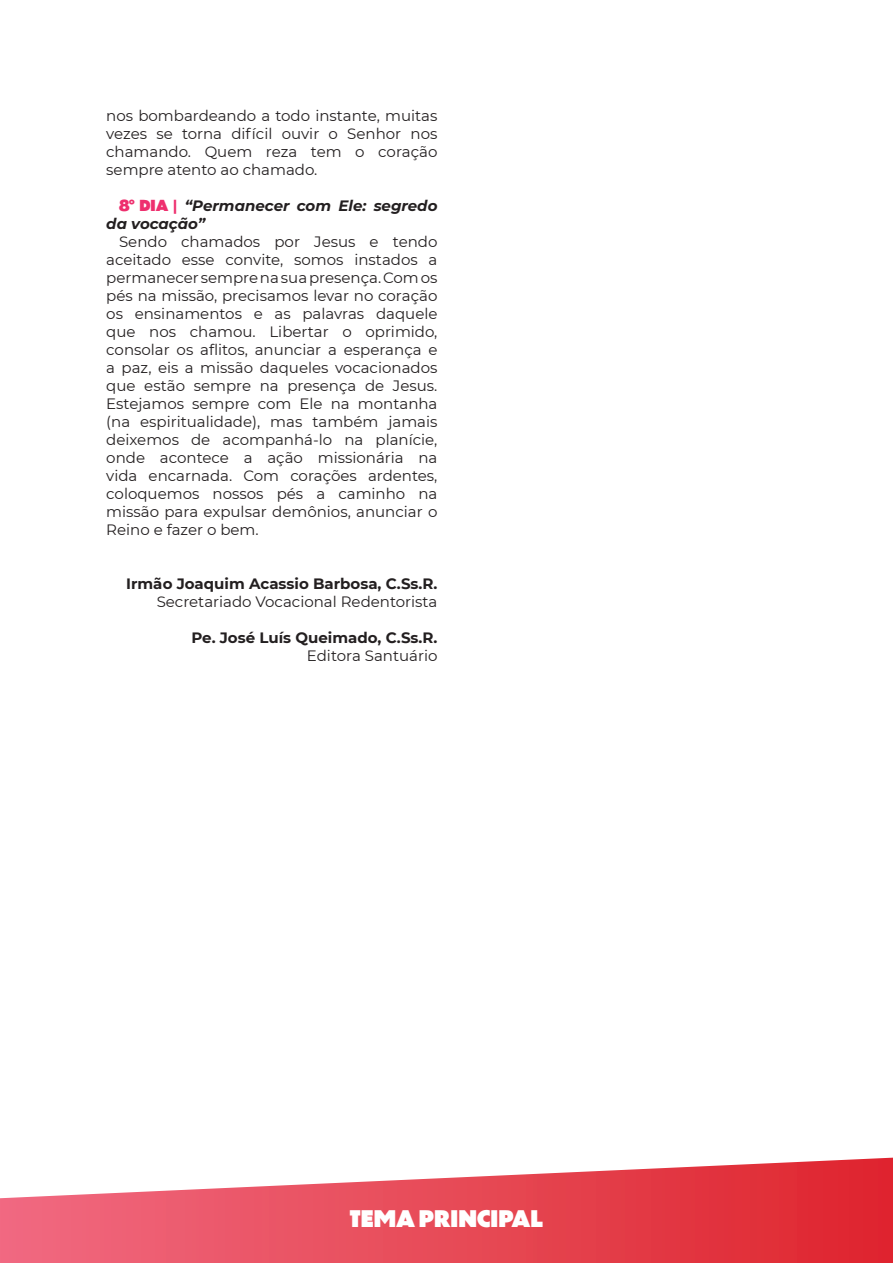
<style>
.page{position:relative;width:893px;height:1263px;background:#fff}
.page>*{position:absolute;margin:0;border:0;box-sizing:border-box;transform-origin:0 0}
.Rodapé{font:900 22.5px "Dunbar Tall";color:#fff}
.Corpo_de_texto{font:15px/18px "Montserrat";color:#231f20;text-align:justify}
.Corpo_de_texto-2{font:700 15px "Montserrat";color:#231f20}
.Corpo_de_texto-3{font:italic 700 15px/18px "Montserrat";color:#231f20}
.s1{font-family:"Dunbar Tall";font-weight:900;font-style:normal;color:#ee2f6e}
.s2{font-style:normal;color:#ee2f6e}
</style>
<div class="page">
<svg style="left:0;top:1158px;width:893px;height:105px"></svg>
<p class="Corpo_de_texto" style="left:106px;top:106px;width:333px">nos bombardeando a todo instante, muitas vezes se torna difícil ouvir o Senhor nos chamando. Quem reza tem o coração sempre atento ao chamado.</p>
<p class="Corpo_de_texto-3" style="left:106px;top:196px;width:333px;text-indent:13px"><span class="s1">8° DIA</span> <span class="s2">|</span> “Permanecer com Ele: segredo da vocação”</p>
<p class="Corpo_de_texto" style="left:106px;top:232px;width:333px;text-indent:13px">Sendo chamados por Jesus e tendo aceitado esse convite, somos instados a permanecer sempre na sua presença. Com os pés na missão, precisamos levar no coração os ensinamentos e as palavras daquele que nos chamou. Libertar o oprimido, consolar os aflitos, anunciar a esperança e a paz, eis a missão daqueles vocacionados que estão sempre na presença de Jesus.<br>Estejamos sempre com Ele na montanha (na espiritualidade), mas também jamais deixemos de acompanhá-lo na planície, onde acontece a ação missionária na vida encarnada. Com corações ardentes, coloquemos nossos pés a caminho na missão para expulsar demônios, anunciar o Reino e fazer o bem.</p>
<p class="Corpo_de_texto-2" style="left:126px;top:573px;width:313px">Irmão Joaquim Acassio Barbosa, C.Ss.R.</p>
<p class="Corpo_de_texto" style="left:157px;top:592px;width:282px">Secretariado Vocacional Redentorista</p>
<p class="Corpo_de_texto-2" style="left:191px;top:627px;width:248px">Pe. José Luís Queimado, C.Ss.R.</p>
<p class="Corpo_de_texto" style="left:307px;top:646px;width:132px">Editora Santuário</p>
<p class="Rodapé" style="left:350px;top:1202px;width:195px">TEMA PRINCIPAL</p>
</div>
